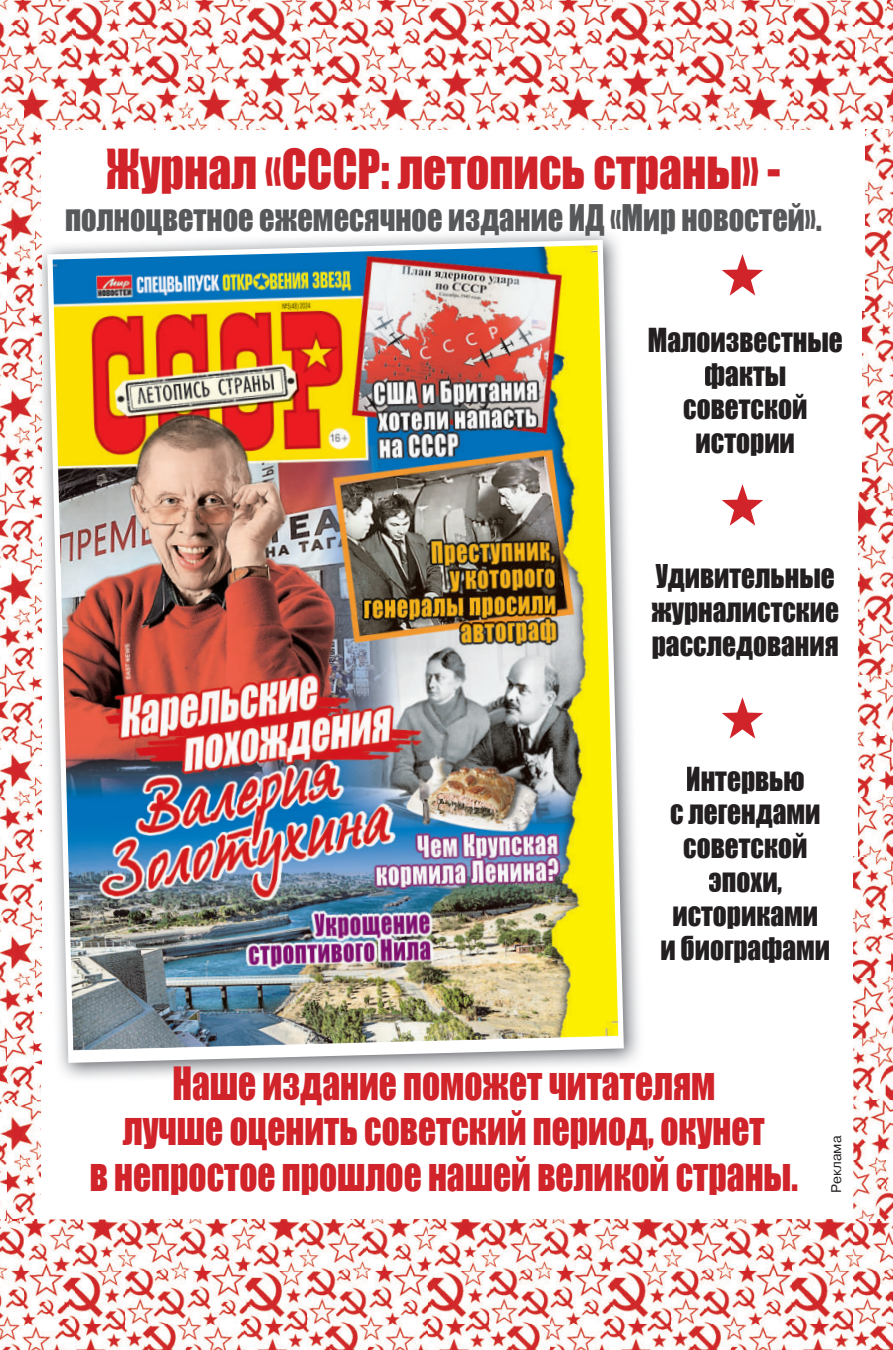
<style>
.page{position:relative;width:893px;height:1350px;background:#fff}
.page>*{position:absolute;margin:0;border:0;box-sizing:border-box;transform-origin:0 0}
.t1{font:50.57px "Impact";color:#d1232a;scale:.9 1}
.t2{font:42.18px/45.5px "Impact";color:#d1232a;text-align:center;scale:.84 1}
.t3{font:33.77px "Impact";color:#57585a;scale:.9 1}
.t4{font:30.45px/33.8px "Impact";color:#231f20;text-align:center;scale:.9 1}
.t5{font:14px "Pragmatica";color:#231f20}
</style>
<div class="page">
<img style="left:0;top:0;width:893px;height:129px">
<img style="left:0;top:311px;width:35px;height:727px">
<img style="left:0;top:1038px;width:41px;height:181px">
<img style="left:0;top:129px;width:41px;height:182px">
<img style="left:853px;top:856px;width:40px;height:363px">
<img style="left:858px;top:493px;width:35px;height:363px">
<img style="left:863px;top:311px;width:30px;height:182px">
<img style="left:865px;top:129px;width:28px;height:182px">
<img style="left:0;top:1219px;width:893px;height:130px">
<img style="left:41px;top:232px;width:598px;height:846px">
<img style="left:35px;top:227px;width:6px;height:855px">
<img style="left:47px;top:240px;width:577px;height:822px">
<svg style="left:722px;top:254px;width:41px;height:41px"></svg>
<svg style="left:722px;top:484px;width:41px;height:41px"></svg>
<svg style="left:722px;top:697px;width:41px;height:41px"></svg>
<h1 class="t1" style="left:106px;top:138px;width:751px">Журнал «СССР: летопись страны» -</h1>
<p class="t3" style="left:65px;top:197px;width:842px">полноцветное ежемесячное издание ИД «Мир новостей».</p>
<p class="t4" style="left:648px;top:323px;width:218px">Малоизвестные факты советской истории</p>
<p class="t4" style="left:651px;top:559px;width:210px;text-align:left">Удивительные журналистские расследования</p>
<p class="t4" style="left:660px;top:761px;width:190px">Интервью<br>с легендами советской эпохи, историками<br>и биографами</p>
<h2 class="t2" style="left:90px;top:1060px;width:844px">Наше издание поможет читателям<br>лучше оценить советский период, окунет<br>в непростое прошлое нашей великой страны.</h2>
<p class="t5" style="left:828px;top:1193px;width:59px;rotate:-90deg">Реклама</p>
</div>
